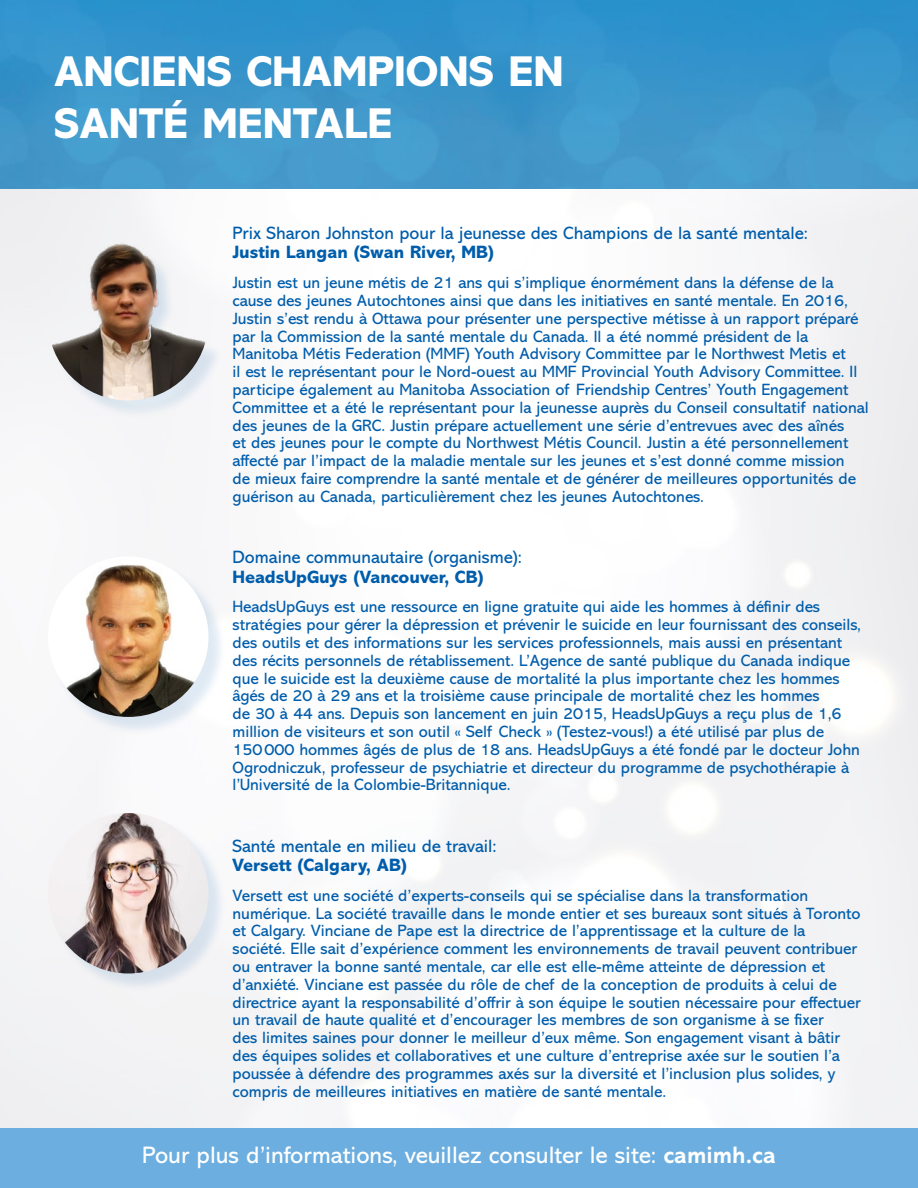
<style>
.page{position:relative;width:918px;height:1188px;background:#fff}
.page>*{position:absolute;margin:0;border:0;box-sizing:border-box;transform-origin:0 0}
.t1{font:800 43.5px/52.2px "Abadi MT Pro";color:#fff}
.t2{font:24px "Abadi MT Pro";color:#fff}
.t3{font:18px "Abadi MT Pro";color:#005dab}
.t4{font:800 18px "Abadi MT Pro";color:#005dab}
.t5{font:16.5px/17.9px "Abadi MT Pro";color:#005dab}
.s1{font-weight:700}
</style>
<div class="page">
<img style="left:1px;top:0;width:917px;height:189px">
<div style="left:0;top:1128px;width:918px;height:60px;background:#6caedf"></div>
<div style="left:55px;top:247px;width:168px;height:172px;background:#0b5eaa;opacity:.13"></div>
<img style="left:48px;top:240px;width:160px;height:160px;border-radius:80px">
<div style="left:51px;top:559px;width:176px;height:177px;background:#0b5eaa;opacity:.13"></div>
<img style="left:48px;top:556px;width:160px;height:161px;border-radius:80px">
<div style="left:51px;top:815px;width:176px;height:177px;background:#0b5eaa;opacity:.13"></div>
<img style="left:48px;top:813px;width:160px;height:161px;border-radius:80px">
<img style="left:0;top:0;width:1px;height:189px">
<h1 class="t1" style="left:54px;top:46px;width:511px">ANCIENS CHAMPIONS EN<br>SANTÉ MENTALE</h1>
<p class="t3" style="left:232px;top:223px;width:577px">Prix Sharon Johnston pour la jeunesse des Champions de la santé mentale:</p>
<p class="t4" style="left:232px;top:242px;width:263px">Justin Langan (Swan River, MB)</p>
<p class="t5" style="left:232px;top:274px;width:638px">Justin est un jeune métis de 21 ans qui s’implique énormément dans la défense de la cause des jeunes Autochtones ainsi que dans les initiatives en santé mentale. En 2016, Justin s’est rendu à Ottawa pour présenter une perspective métisse à un rapport préparé par la Commission de la santé mentale du Canada. Il a été nommé président de la Manitoba Métis Federation (MMF) Youth Advisory Committee par le Northwest Metis et<br>il est le représentant pour le Nord-ouest au MMF Provincial Youth Advisory Committee. Il participe également au Manitoba Association of Friendship Centres’ Youth Engagement Committee et a été le représentant pour la jeunesse auprès du Conseil consultatif national des jeunes de la GRC. Justin prépare actuellement une série d’entrevues avec des aînés<br>et des jeunes pour le compte du Northwest Métis Council. Justin a été personnellement affecté par l’impact de la maladie mentale sur les jeunes et s’est donné comme mission<br>de mieux faire comprendre la santé mentale et de générer de meilleures opportunités de guérison au Canada, particulièrement chez les jeunes Autochtones.</p>
<p class="t3" style="left:232px;top:547px;width:291px">Domaine communautaire (organisme):</p>
<p class="t4" style="left:232px;top:567px;width:253px">HeadsUpGuys (Vancouver, CB)</p>
<p class="t5" style="left:232px;top:598px;width:630px">HeadsUpGuys est une ressource en ligne gratuite qui aide les hommes à définir des stratégies pour gérer la dépression et prévenir le suicide en leur fournissant des conseils, des outils et des informations sur les services professionnels, mais aussi en présentant des récits personnels de rétablissement. L’Agence de santé publique du Canada indique que le suicide est la deuxième cause de mortalité la plus importante chez les hommes âgés de 20 à 29 ans et la troisième cause principale de mortalité chez les hommes<br>de 30 à 44 ans. Depuis son lancement en juin 2015, HeadsUpGuys a reçu plus de 1,6 million de visiteurs et son outil « Self Check » (Testez-vous!) a été utilisé par plus de 150000 hommes âgés de plus de 18 ans. HeadsUpGuys a été fondé par le docteur John Ogrodniczuk, professeur de psychiatrie et directeur du programme de psychothérapie à l’Université de la Colombie-Britannique.</p>
<p class="t3" style="left:232px;top:836px;width:266px">Santé mentale en milieu de travail:</p>
<p class="t4" style="left:232px;top:855px;width:176px">Versett (Calgary, AB)</p>
<p class="t5" style="left:232px;top:887px;width:630px">Versett est une société d’experts-conseils qui se spécialise dans la transformation numérique. La société travaille dans le monde entier et ses bureaux sont situés à Toronto et Calgary. Vinciane de Pape est la directrice de l’apprentissage et la culture de la société. Elle sait d’expérience comment les environnements de travail peuvent contribuer ou entraver la bonne santé mentale, car elle est elle-même atteinte de dépression et d’anxiété. Vinciane est passée du rôle de chef de la conception de produits à celui de directrice ayant la responsabilité d’offrir à son équipe le soutien nécessaire pour effectuer un travail de haute qualité et d’encourager les membres de son organisme à se fixer<br>des limites saines pour donner le meilleur d’eux même. Son engagement visant à bâtir des équipes solides et collaboratives et une culture d’entreprise axée sur le soutien l’a poussée à défendre des programmes axés sur la diversité et l’inclusion plus solides, y compris de meilleures initiatives en matière de santé mentale.</p>
<h2 class="t2" style="left:142px;top:1141px;width:635px">Pour plus d’informations, veuillez consulter le site: <span class="s1">camimh.ca</span></h2>
</div>
